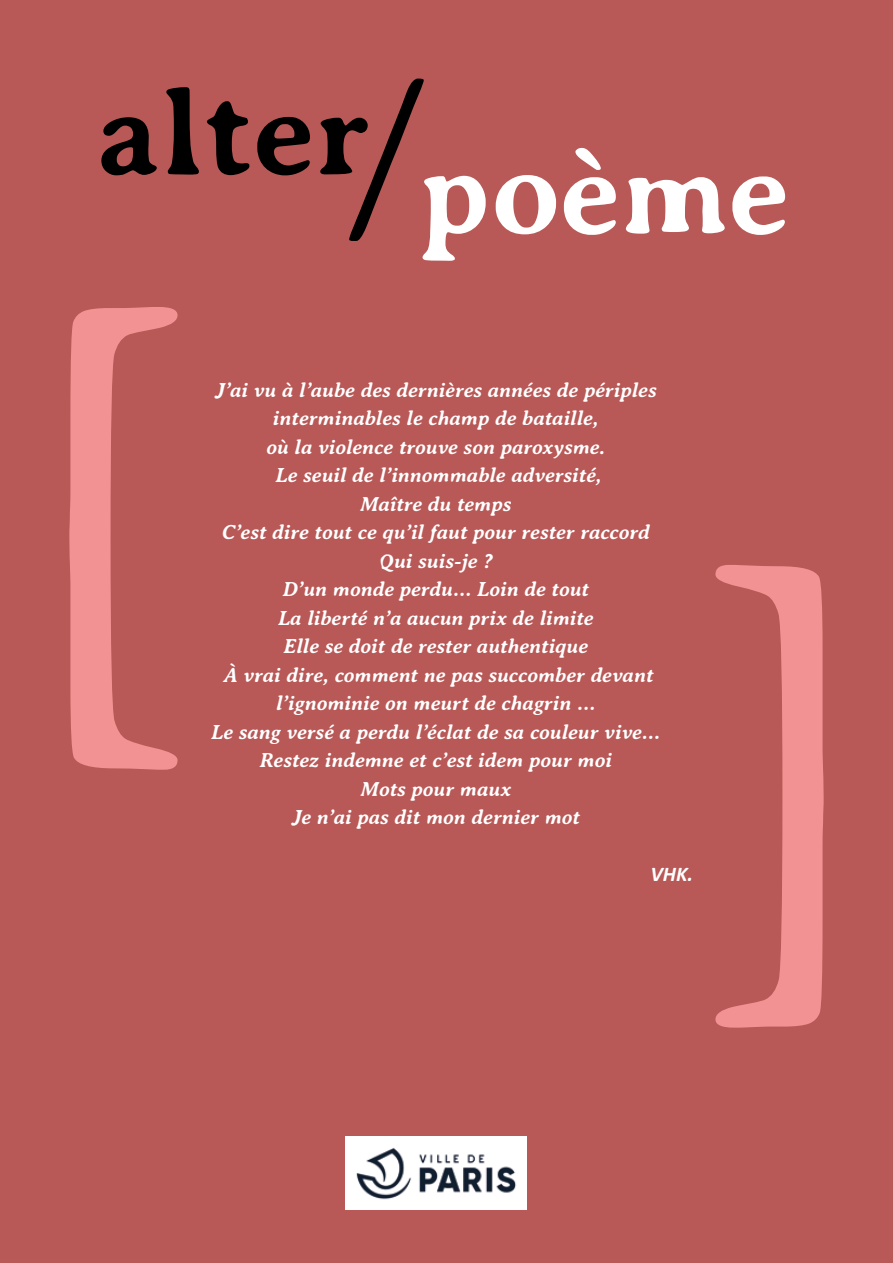
<style>
.page{position:relative;width:893px;height:1263px;background:#b85957}
.page>*{position:absolute;margin:0;border:0;box-sizing:border-box;transform-origin:0 0}
.t1{font:300 544.2px "Averia Serif";color:#f29293}
.t2{font:700 125.7px "Averia Serif";letter-spacing:-.005em;color:#000}
.t3{font:italic 700 21px/28.5px "Averia Serif";color:#fff;text-align:center}
.t4{font:italic 700 21px "Calibri";color:#fff}
.s1{font-weight:300;font-size:209.55px}
.s2{color:#fff}
</style>
<div class="page">
<img style="left:345px;top:1136px;width:182px;height:73px">
<h2 class="t2" style="left:96px;top:62px;width:696px">alter<span class="s1">/</span><span class="s2">poème</span></h2>
<h1 class="t1" style="left:17px;top:213px;width:187px">[</h1>
<p class="t3" style="left:211px;top:376px;width:451px">J’ai vu à l’aube des dernières années de périples interminables le champ de bataille,<br>où la violence trouve son paroxysme.<br>Le seuil de l’innommable adversité,<br>Maître du temps<br>C’est dire tout ce qu’il faut pour rester raccord Qui suis-je ?<br>D’un monde perdu… Loin de tout<br>La liberté n’a aucun prix de limite<br>Elle se doit de rester authentique<br>À vrai dire, comment ne pas succomber devant l’ignominie on meurt de chagrin …<br>Le sang versé a perdu l’éclat de sa couleur vive… Restez indemne et c’est idem pour moi<br>Mots pour maux<br>Je n’ai pas dit mon dernier mot</p>
<p class="t4" style="left:650px;top:860px;width:44px">VHK.</p>
<h1 class="t1" style="left:876px;top:1122px;width:187px;rotate:-180deg">[</h1>
</div>
